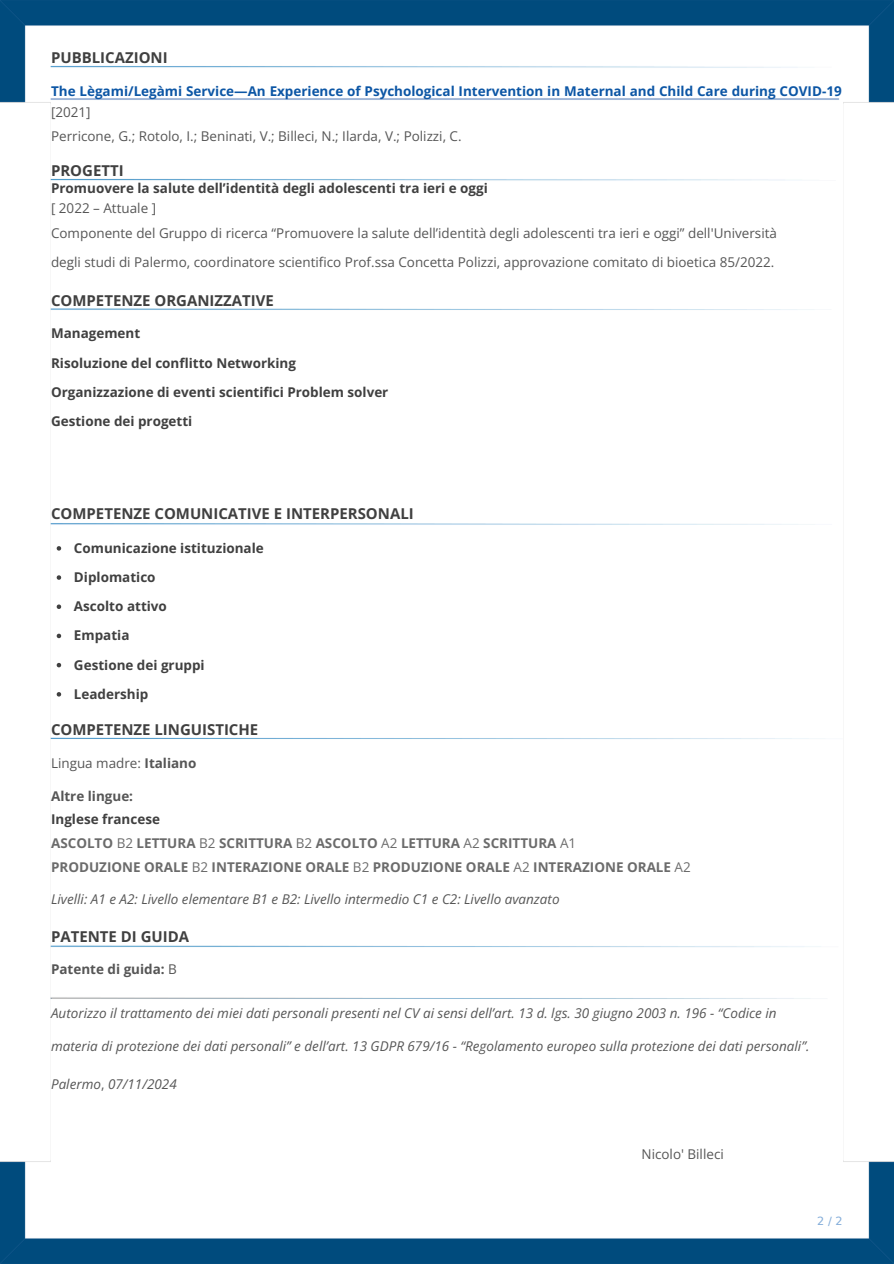
<style>
.page{position:relative;width:894px;height:1264px;background:#fff}
.page>*{position:absolute;margin:0;border:0;box-sizing:border-box;transform-origin:0 0}
.t1{font:700 15px "Open Sans";color:#404040}
.t2{font:italic 13.5px "Open Sans";color:#565656}
.t3{font:13.5px/29.2px "Open Sans";color:#565656}
.t4{font:700 13.5px/29.2px "Open Sans";color:#404040}
.t5{font:700 13.5px/23.7px "Open Sans";color:#6b6b6b}
.t6{font:700 13.5px/20.2px "Open Sans";color:#0c56a5}
.t7{font:700 13.5px "Open Sans";color:#565656}
.t8{font:11.25px "DejaVu Sans";color:#82acd9}
.s1{font-weight:400;color:#565656}
.s2{font-weight:700}
.s3{color:#565656}
.s4{color:#404040}
.s5{font-weight:400}
.s6{font-style:normal}
</style>
<div class="page">
<img style="left:0;top:0;width:893px;height:1263px">
<svg style="left:57px;top:546px;width:4px;height:4px"></svg>
<svg style="left:57px;top:575px;width:4px;height:5px"></svg>
<svg style="left:57px;top:604px;width:4px;height:5px"></svg>
<svg style="left:57px;top:633px;width:4px;height:5px"></svg>
<svg style="left:57px;top:663px;width:4px;height:4px"></svg>
<svg style="left:57px;top:692px;width:4px;height:4px"></svg>
<h1 class="t1" style="left:51px;top:47px;width:118px">PUBBLICAZIONI</h1>
<h3 class="t6" style="left:51px;top:81px;width:792px">The Lègami/Legàmi Service—An Experience of Psychological Intervention in Maternal and Child Care during COVID-19 <span class="s1">[2021]</span></h3>
<h3 class="t3" style="left:51px;top:121px;width:412px">Perricone, G.; Rotolo, I.; Beninati, V.; Billeci, N.; Ilarda, V.; Polizzi, C.</h3>
<h3 class="t1" style="left:51px;top:160px;width:74px">PROGETTI</h3>
<p class="t4" style="left:51px;top:177px;width:438px;line-height:20.2px">Promuovere la salute dell’identità degli adolescenti tra ieri e oggi <span class="s1">[ 2022 – Attuale ]</span></p>
<p class="t3" style="left:51px;top:218px;width:727px">Componente del Gruppo di ricerca “Promuovere la salute dell’identità degli adolescenti tra ieri e oggi” dell'Università degli studi di Palermo, coordinatore scientifico Prof.ssa Concetta Polizzi, approvazione comitato di bioetica 85/2022.</p>
<h3 class="t1" style="left:51px;top:289px;width:224px">COMPETENZE ORGANIZZATIVE</h3>
<h1 class="t4" style="left:51px;top:318px;width:339px">Management<br>Risoluzione del conflitto Networking<br>Organizzazione di eventi scientifici Problem solver<br>Gestione dei progetti</h1>
<h3 class="t1" style="left:51px;top:503px;width:364px">COMPETENZE COMUNICATIVE E INTERPERSONALI</h3>
<h1 class="t4" style="left:74px;top:533px;width:191px">Comunicazione istituzionale</h1>
<h3 class="t4" style="left:74px;top:562px;width:83px">Diplomatico</h3>
<h1 class="t4" style="left:74px;top:591px;width:94px">Ascolto attivo</h1>
<h3 class="t4" style="left:74px;top:620px;width:57px">Empatia</h3>
<h1 class="t4" style="left:74px;top:649px;width:132px">Gestione dei gruppi</h1>
<h2 class="t4" style="left:74px;top:679px;width:76px">Leadership</h2>
<h3 class="t1" style="left:51px;top:718px;width:209px">COMPETENZE LINGUISTICHE</h3>
<p class="t3" style="left:51px;top:748px;width:147px">Lingua madre: <span class="s2">Italiano</span></p>
<p class="t5" style="left:51px;top:783px;width:641px"><span class="s3">Altre lingue:<br></span><span class="s4">Inglese francese<br></span>ASCOLTO <span class="s5">B2</span> LETTURA <span class="s5">B2</span> SCRITTURA <span class="s5">B2</span> ASCOLTO <span class="s5">A2</span> LETTURA <span class="s5">A2</span> SCRITTURA <span class="s5">A1<br></span>PRODUZIONE ORALE <span class="s5">B2</span> INTERAZIONE ORALE <span class="s5">B2</span> PRODUZIONE ORALE <span class="s5">A2</span> INTERAZIONE ORALE <span class="s5">A2</span></p>
<p class="t2" style="left:51px;top:889px;width:510px">Livelli: A1 e A2: Livello elementare B1 e B2: Livello intermedio C1 e C2: Livello avanzato</p>
<h3 class="t1" style="left:51px;top:926px;width:140px">PATENTE DI GUIDA</h3>
<p class="t7" style="left:51px;top:959px;width:127px">Patente di guida: <span class="s5">B</span></p>
<p class="t2" style="left:51px;top:1003px;width:726px">Autorizzo il trattamento dei miei dati personali presenti nel CV ai sensi dell’art. 13 d. lgs. 30 giugno 2003 n. 196 - “Codice in</p>
<p class="t2" style="left:51px;top:1036px;width:759px">materia di protezione dei dati personali” e dell’art. 13 GDPR 679/16 - “Regolamento europeo sulla protezione dei dati personali”.</p>
<h1 class="t2" style="left:51px;top:1074px;width:127px">Palermo<span class="s6">,</span> 07/11/2024</h1>
<p class="t3" style="left:641px;top:1138px;width:84px">Nicolo' Billeci</p>
<p class="t8" style="left:817px;top:1214px;width:27px">2 / 2</p>
</div>
